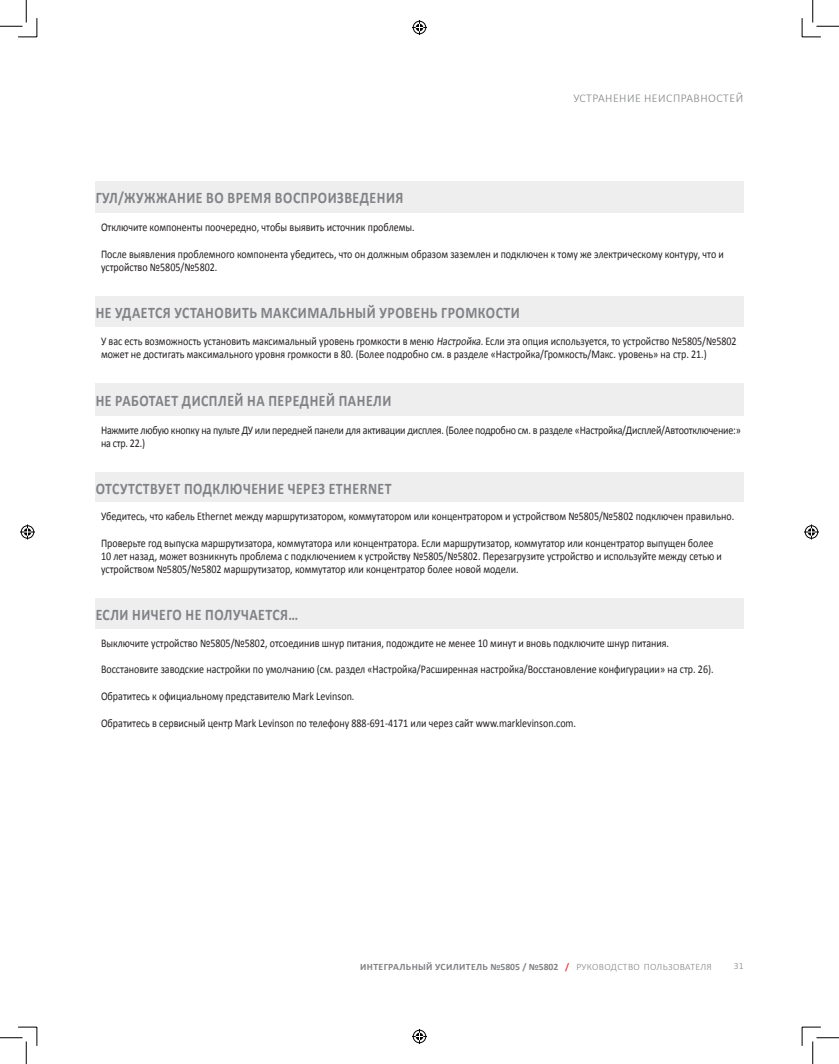
<style>
.page{position:relative;width:839px;height:1064px;background:#fff}
.page>*{position:absolute;margin:0;border:0;box-sizing:border-box;transform-origin:0 0}
.t1{font:700 16.12px "Calibri";letter-spacing:.04em;color:#808285;scale:.85 1}
.t2{font:300 11.88px "Calibri";letter-spacing:.04em;color:#808285}
.t3{font:11.75px/13.2px "Calibri";color:#231f20;scale:.85 1}
.t4{font:11.75px/13.2px "Calibri";letter-spacing:-.02em;color:#231f20;scale:.85 1}
.t5{font:700 9.75px "Calibri";letter-spacing:.04em;color:#808285}
.t6{font:300 9.75px "Calibri";color:#808285}
.s1{font-style:italic}
.s2{color:#ee3a41}
.s3{font-weight:300}
</style>
<div class="page">
<div style="left:95px;top:181px;width:648px;height:32px;background:#eeeeef"></div>
<div style="left:95px;top:296px;width:648px;height:31px;background:#eeeeef"></div>
<div style="left:95px;top:383px;width:648px;height:33px;background:#eeeeef"></div>
<div style="left:95px;top:472px;width:648px;height:30px;background:#eeeeef"></div>
<div style="left:95px;top:598px;width:648px;height:30px;background:#eeeeef"></div>
<svg style="left:0;top:0;width:38px;height:38px"></svg>
<svg style="left:0;top:1026px;width:38px;height:38px"></svg>
<svg style="left:801px;top:0;width:38px;height:38px"></svg>
<svg style="left:801px;top:1026px;width:38px;height:38px"></svg>
<svg style="left:412px;top:20px;width:15px;height:15px"></svg>
<svg style="left:412px;top:1029px;width:15px;height:15px"></svg>
<svg style="left:20px;top:524px;width:15px;height:15px"></svg>
<svg style="left:804px;top:524px;width:15px;height:15px"></svg>
<p class="t2" style="left:573px;top:91px;width:171px">УСТРАНЕНИЕ НЕИСПРАВНОСТЕЙ</p>
<h1 class="t1" style="left:96px;top:188px;width:363px">ГУЛ/ЖУЖЖАНИЕ ВО ВРЕМЯ ВОСПРОИЗВЕДЕНИЯ</h1>
<p class="t3" style="left:101px;top:220px;width:370px">Отключите компоненты поочередно, чтобы выявить источник проблемы.</p>
<p class="t3" style="left:101px;top:247px;width:734px">После выявления проблемного компонента убедитесь, что он должным образом заземлен и подключен к тому же электрическому контуру, что и устройство №5805/№5802.</p>
<h1 class="t1" style="left:96px;top:302px;width:500px">НЕ УДАЕТСЯ УСТАНОВИТЬ МАКСИМАЛЬНЫЙ УРОВЕНЬ ГРОМКОСТИ</h1>
<p class="t3" style="left:101px;top:334px;width:749px">У вас есть возможность установить максимальный уровень громкости в меню <span class="s1">Настройка</span>. Если эта опция используется, то устройство №5805/№5802 может не достигать максимального уровня громкости в 80. (Более подробно см. в разделе «Настройка/Громкость/Макс. уровень» на стр. 21.)</p>
<h1 class="t1" style="left:96px;top:391px;width:349px">НЕ РАБОТАЕТ ДИСПЛЕЙ НА ПЕРЕДНЕЙ ПАНЕЛИ</h1>
<p class="t4" style="left:101px;top:423px;width:754px">Нажмите любую кнопку на пульте ДУ или передней панели для активации дисплея. (Более подробно см. в разделе «Настройка/Дисплей/Автоотключение:» на стр. 22.)</p>
<h1 class="t1" style="left:96px;top:478px;width:350px">ОТСУТСТВУЕТ ПОДКЛЮЧЕНИЕ ЧЕРЕЗ ETHERNET</h1>
<p class="t3" style="left:101px;top:510px;width:746px">Убедитесь, что кабель Ethernet между маршрутизатором, коммутатором или концентратором и устройством №5805/№5802 подключен правильно.</p>
<p class="t3" style="left:101px;top:536px;width:732px">Проверьте год выпуска маршрутизатора, коммутатора или концентратора. Если маршрутизатор, коммутатор или концентратор выпущен более<br>10 лет назад, может возникнуть проблема с подключением к устройству №5805/№5802. Перезагрузите устройство и используйте между сетью и устройством №5805/№5802 маршрутизатор, коммутатор или концентратор более новой модели.</p>
<h1 class="t1" style="left:96px;top:604px;width:240px">ЕСЛИ НИЧЕГО НЕ ПОЛУЧАЕТСЯ…</h1>
<p class="t3" style="left:101px;top:636px;width:670px">Выключите устройство №5805/№5802, отсоединив шнур питания, подождите не менее 10 минут и вновь подключите шнур питания.</p>
<p class="t3" style="left:101px;top:663px;width:722px">Восстановите заводские настройки по умолчанию (см. раздел «Настройка/Расширенная настройка/Восстановление конфигурации» на стр. 26).</p>
<p class="t3" style="left:101px;top:689px;width:300px">Обратитесь к официальному представителю Mark Levinson.</p>
<p class="t3" style="left:101px;top:716px;width:560px">Обратитесь в сервисный центр Mark Levinson по телефону 888-691-4171 или через сайт www.marklevinson.com.</p>
<p class="t5" style="left:360px;top:960px;width:353px">ИНТЕГРАЛЬНЫЙ УСИЛИТЕЛЬ №5805 / №5802 <span class="s2">/</span> <span class="s3">РУКОВОДСТВО ПОЛЬЗОВАТЕЛЯ</span></p>
<p class="t6" style="left:734px;top:959px;width:11px">31</p>
</div>
